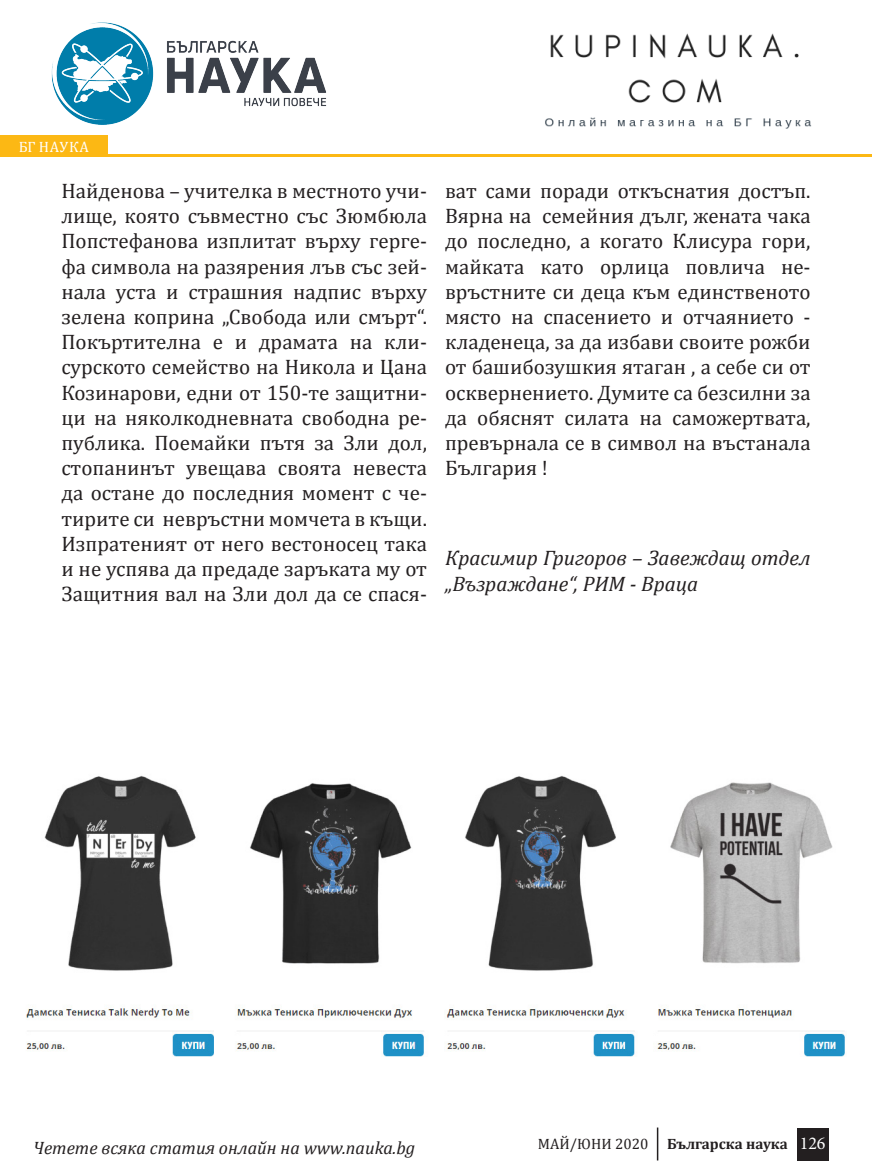
<style>
.page{position:relative;width:872px;height:1170px;background:#fff}
.page>*{position:absolute;margin:0;border:0;box-sizing:border-box;transform-origin:0 0}
.t1{font:21px/25.2px "Cambria";color:#231f20;text-align:justify}
.t2{font:italic 21px/25.2px "Cambria";color:#231f20}
.t3{font:italic 18px "Cambria";color:#231f20}
.t4{font:700 15px "Cambria";color:#231f20}
.t5{font:15px "Cambria";letter-spacing:.035em;color:#fff}
.s1{font-weight:400}
.s2{font-family:"Minion Pro";font-weight:400;font-size:18px;color:#fff}
</style>
<div class="page">
<div style="left:0;top:135px;width:108px;height:21px;background:#fcb814"></div>
<hr style="left:101px;top:154px;width:771px;height:2px;background:#fcb814">
<div style="left:796px;top:1127px;width:32px;height:33px;background:#231f20"></div>
<hr style="left:657px;top:1127px;width:1px;height:33px;background:#231f20">
<img style="left:51px;top:22px;width:276px;height:103px">
<img style="left:545px;top:33px;width:267px;height:96px">
<img style="left:26px;top:775px;width:819px;height:282px">
<p class="t5" style="left:19px;top:138px;width:72px">БГ НАУКА</p>
<p class="t1" style="left:61px;top:178px;width:367px">Найденова – учителка в местното учи&shy;лище, която съвместно със Зюмбюла Попстефанова изплитат върху герге&shy;фа символа на разярения лъв със зей&shy;нала уста и страшния надпис върху зелена коприна „Свобода или смърт“.<br>Покъртителна е и драмата на кли&shy;сурското семейство на Никола и Цана Козинарови, едни от 150-те защитни&shy;ци на няколкодневната свободна ре&shy;публика. Поемайки пътя за Зли дол, стопанинът увещава своята невеста да остане до последния момент с че&shy;тирите си невръстни момчета в къщи.<br>Изпратеният от него вестоносец така и не успява да предаде заръката му от Защитния вал на Зли дол да се спася-</p>
<p class="t1" style="left:445px;top:178px;width:367px">ват сами поради откъснатия достъп.<br>Вярна на семейния дълг, жената чака до последно, а когато Клисура гори, майката като орлица повлича не&shy;връстните си деца към единственото място на спасението и отчаянието - кладенеца, за да избави своите рожби от башибозушкия ятаган , а себе си от осквернението. Думите са безсилни за да обяснят силата на саможертвата, превърнала се в символ на въстанала България !</p>
<p class="t2" style="left:445px;top:544px;width:367px">Красимир Григоров – Завеждащ отдел „Възраждане“, РИМ - Враца</p>
<p class="t3" style="left:34px;top:1134px;width:383px">Четете всяка статия онлайн на www.nauka.bg</p>
<p class="t4" style="left:538px;top:1133px;width:289px"><span class="s1">МАЙ/ЮНИ 2020</span> Българска наука <span class="s2">126</span></p>
</div>
